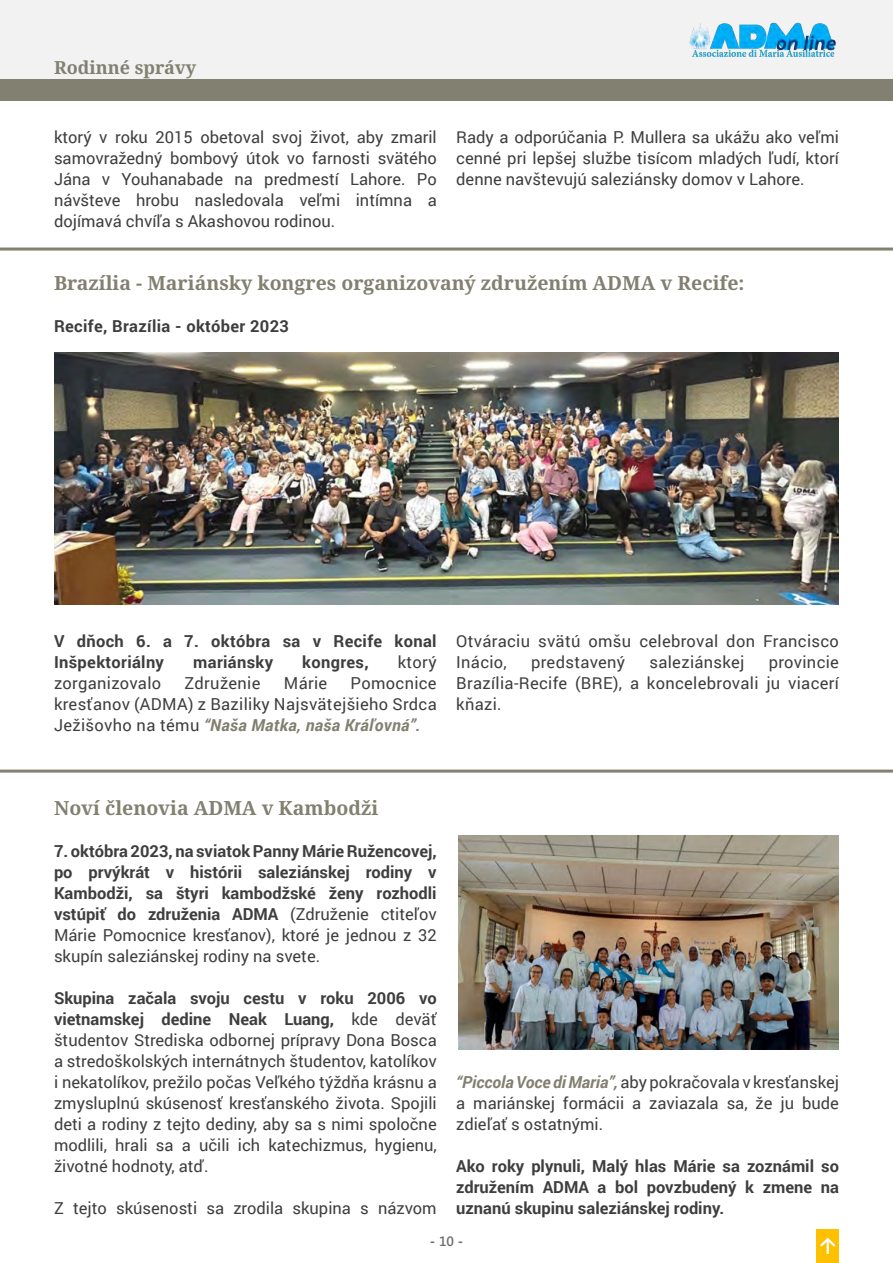
<style>
.page{position:relative;width:893px;height:1263px;background:#fff}
.page>*{position:absolute;margin:0;border:0;box-sizing:border-box;transform-origin:0 0}
.t1{font:700 19.5px "Noto Serif";color:#828070}
.t2{font:700 18px "Noto Serif";color:#828070}
.t3{font:16.5px/21px "Roboto";color:#3e3e3f;text-align:justify}
.t4{font:700 16.5px/21px "Roboto";color:#3e3e3f;text-align:justify}
.t5{font:16.5px/21px "Roboto";letter-spacing:.02em;color:#3e3e3f}
.t6{font:700 16.5px/21px "Roboto";letter-spacing:.02em;color:#3e3e3f}
.t7{font:700 13.5px "Segoe UI";color:#6d6e70}
.s1{font-weight:700;font-style:italic;color:#828070}
.s2{font-weight:400}
.s3{font-weight:700}
.s4{font-weight:600}
</style>
<div class="page">
<div style="left:0;top:0;width:893px;height:80px;background:#f2f2f2"></div>
<img style="left:689px;top:22px;width:147px;height:35px">
<div style="left:816px;top:1229px;width:23px;height:34px;background:#ffc000"></div>
<svg style="left:820px;top:1237px;width:16px;height:17px"></svg>
<div style="left:0;top:80px;width:893px;height:20px;background:#828070"></div>
<hr style="left:0;top:247px;width:893px;height:3px;background:#828070">
<hr style="left:0;top:769px;width:893px;height:3px;background:#828070">
<img style="left:54px;top:353px;width:785px;height:252px">
<img style="left:459px;top:836px;width:380px;height:213px">
<p class="t2" style="left:54px;top:54px;width:144px">Rodinné správy</p>
<p class="t3" style="left:54px;top:126px;width:384px">ktorý v roku 2015 obetoval svoj život, aby zmaril samovražedný bombový útok vo farnosti svätého Jána v Youhanabade na predmestí Lahore. Po návšteve hrobu nasledovala veľmi intímna a dojímavá chvíľa s Akashovou rodinou.</p>
<p class="t3" style="left:456px;top:126px;width:384px">Rady a odporúčania P. Mullera sa ukážu ako veľmi cenné pri lepšej službe tisícom mladých ľudí, ktorí denne navštevujú saleziánsky domov v Lahore.</p>
<p class="t1" style="left:54px;top:269px;width:692px">Brazília - Mariánsky kongres organizovaný združením ADMA v Recife:</p>
<p class="t6" style="left:54px;top:315px;width:237px">Recife, Brazília - október 2023</p>
<p class="t6" style="left:54px;top:630px;width:384px">V dňoch 6. a 7. októbra sa v Recife konal<br>Inšpektoriálny</p>
<p class="t6" style="left:193px;top:651px;width:81px">mariánsky</p>
<p class="t6" style="left:302px;top:651px;width:68px">kongres,</p>
<p class="t3" style="left:398px;top:651px;width:40px">ktorý</p>
<p class="t3" style="left:54px;top:672px;width:384px;text-indent:297px">Pomocnice kresťanov (ADMA) z Baziliky Najsvätejšieho Srdca Ježišovho na tému <span class="s1">“Naša Matka, naša Kráľovná”.</span></p>
<p class="t5" style="left:54px;top:672px;width:109px">zorganizovalo</p>
<p class="t5" style="left:185px;top:672px;width:77px">Združenie</p>
<p class="t3" style="left:284px;top:672px;width:45px">Márie</p>
<p class="t5" style="left:456px;top:630px;width:384px">Otváraciu svätú omšu celebroval don Francisco<br>Inácio,</p>
<p class="t3" style="left:456px;top:651px;width:384px;text-indent:312px">provincie Brazília-Recife (BRE), a koncelebrovali ju viacerí kňazi.</p>
<p class="t5" style="left:531px;top:651px;width:96px">predstavený</p>
<p class="t5" style="left:649px;top:651px;width:97px">saleziánskej</p>
<p class="t1" style="left:54px;top:794px;width:326px">Noví členovia ADMA v Kambodži</p>
<p class="t4" style="left:54px;top:840px;width:384px">7. októbra 2023, na sviatok Panny Márie Ružencovej, po prvýkrát v histórii saleziánskej rodiny v Kambodži, sa štyri kambodžské ženy rozhodli vstúpiť do združenia ADMA <span class="s2">(Združenie ctiteľov Márie Pomocnice kresťanov), ktoré je jednou z 32 skupín saleziánskej rodiny na svete.</span></p>
<p class="t3" style="left:54px;top:987px;width:384px"><span class="s3">Skupina začala svoju cestu v roku 2006 vo vietnamskej dedine Neak Luang,</span> kde deväť študentov Strediska odbornej prípravy Dona Bosca a stredoškolských internátnych študentov, katolíkov i nekatolíkov, prežilo počas Veľkého týždňa krásnu a zmysluplnú skúsenosť kresťanského života. Spojili deti a rodiny z tejto dediny, aby sa s nimi spoločne modlili, hrali sa a učili ich katechizmus, hygienu, životné hodnoty, atď.</p>
<p class="t3" style="left:54px;top:1197px;width:384px">Z tejto skúsenosti sa zrodila skupina s názvom</p>
<p class="t3" style="left:456px;top:1071px;width:384px"><span class="s1">“Piccola Voce di Maria”,</span> aby pokračovala v kresťanskej a mariánskej formácii a zaviazala sa, že ju bude zdieľať s ostatnými.</p>
<p class="t4" style="left:456px;top:1154px;width:384px">Ako roky plynuli, Malý hlas Márie sa zoznámil so združením ADMA a bol povzbudený k zmene na uznanú skupinu saleziánskej rodiny.</p>
<p class="t7" style="left:430px;top:1229px;width:35px">- <span class="s4">10</span> -</p>
</div>
